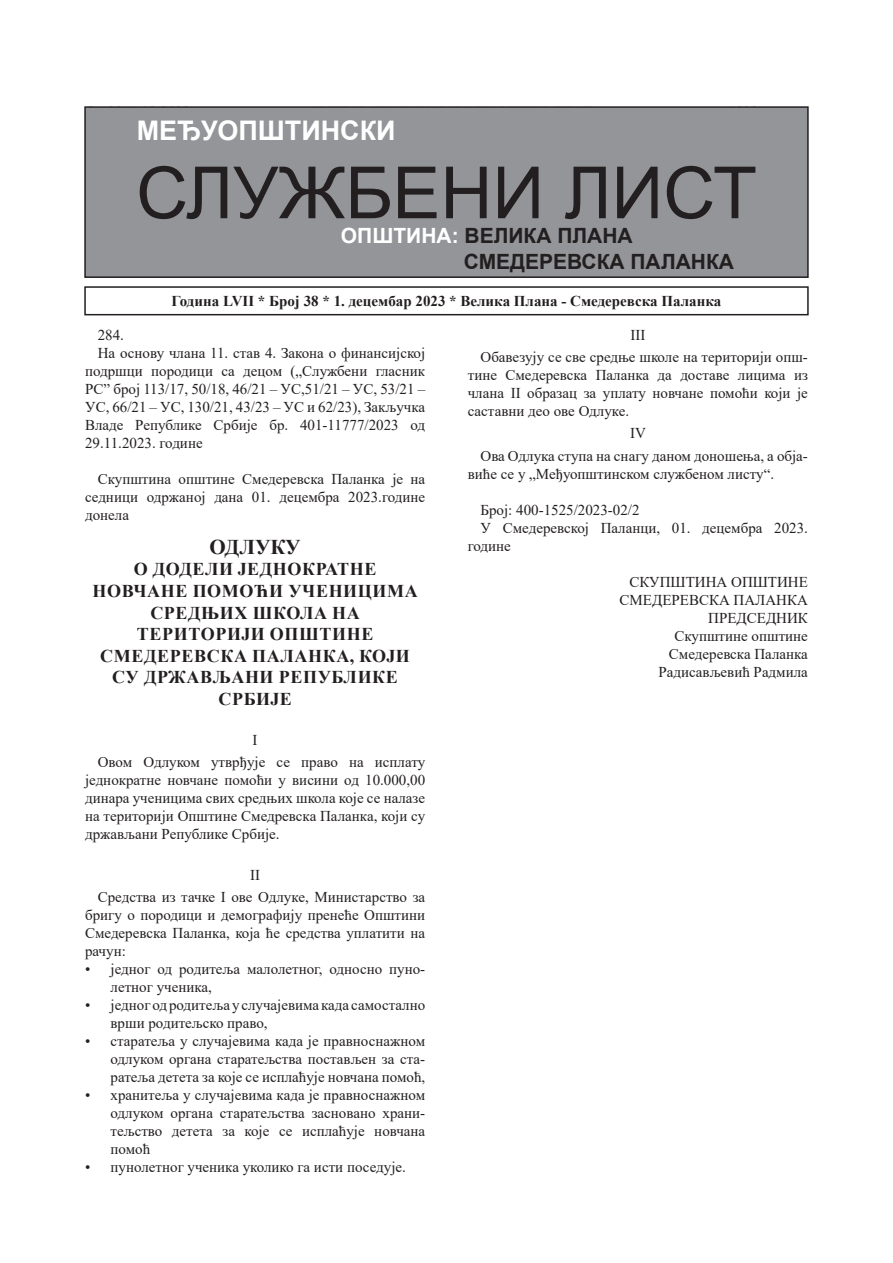
<style>
.page{position:relative;width:893px;height:1263px;background:#fff}
.page>*{position:absolute;margin:0;border:0;box-sizing:border-box;transform-origin:0 0}
.t1{font:72px "Arial";color:#231f20}
.t2{font:700 27px "Arial";color:#fff}
.t3{font:700 21px/25.2px "Arial";color:#231f20}
.t4{font:700 21px "Times New Roman";color:#231f20}
.t5{font:700 18px/21.6px "Times New Roman";letter-spacing:.035em;color:#231f20;text-align:center}
.t6{font:15px/18px "Times New Roman";color:#231f20;text-align:justify}
.t7{font:700 15px "Times New Roman";color:#231f20}
.s1{color:#fff}
</style>
<div class="page">
<div style="left:85px;top:107px;width:723px;height:170px;background:#939598"></div>
<div style="left:84px;top:106px;width:725px;height:172px;border:2px solid #231f20"></div>
<div style="left:84px;top:286px;width:725px;height:29px;border:2px solid #231f20"></div>
<h2 class="t2" style="left:137px;top:112px;width:260px">МЕЂУОПШТИНСКИ</h2>
<h1 class="t1" style="left:136px;top:143px;width:622px">СЛУЖБЕНИ ЛИСТ</h1>
<h3 class="t3" style="left:464px;top:224px;width:272px;text-indent:-123px"><span class="s1">ОПШТИНА:</span> ВЕЛИКА ПЛАНА<br>СМЕДЕРЕВСКА ПАЛАНКА</h3>
<p class="t7" style="left:172px;top:291px;width:551px">Година LVII * Број 38 * 1. децембар 2023 * Велика Плана - Смедеревска Паланка</p>
<p class="t6" style="left:98px;top:325px;width:28px">284.</p>
<p class="t6" style="left:98px;top:343px;width:329px">На основу члана 11. став 4. Закона о финансијској</p>
<p class="t6" style="left:85px;top:361px;width:342px">подршци породици са децом („Службени гласник</p>
<p class="t6" style="left:85px;top:379px;width:342px">РС” број 113/17, 50/18, 46/21 – УС,51/21 – УС, 53/21 –</p>
<p class="t6" style="left:85px;top:397px;width:342px">УС, 66/21 – УС, 130/21, 43/23 – УС и 62/23), Закључка</p>
<p class="t6" style="left:85px;top:415px;width:342px">Владе Републике Србије бр. 401-11777/2023 од</p>
<p class="t6" style="left:85px;top:433px;width:119px">29.11.2023. године</p>
<p class="t6" style="left:85px;top:469px;width:342px;text-indent:13px">Скупштина општине Смедеревска Паланка је на седници одржаној дана 01. децембра 2023.године донела</p>
<h3 class="t4" style="left:210px;top:531px;width:93px">ОДЛУКУ</h3>
<p class="t5" style="left:92px;top:558px;width:327px">О ДОДЕЛИ ЈЕДНОКРАТНЕ<br>НОВЧАНЕ ПОМОЋИ УЧЕНИЦИМА<br>СРЕДЊИХ ШКОЛА НА<br>ТЕРИТОРИЈИ ОПШТИНЕ<br>СМЕДЕРЕВСКА ПАЛАНКА, КОЈИ<br>СУ ДРЖАВЉАНИ РЕПУБЛИКЕ<br>СРБИЈЕ</p>
<p class="t6" style="left:98px;top:728px;width:329px;line-height:22.2px;text-indent:155px">I<br>Овом Одлуком утврђује се право на исплату</p>
<p class="t6" style="left:85px;top:771px;width:342px">једнократне новчане помоћи у висини од 10.000,00 динара ученицима свих средњих школа које се налазе на територији Општине Смедревска Паланка, који су држављани Републике Србије.</p>
<p class="t6" style="left:98px;top:863px;width:329px;line-height:22.2px;text-indent:152px">II<br>Средства из тачке I ове Одлуке, Министарство за</p>
<p class="t6" style="left:85px;top:905px;width:342px">бригу о породици и демографију пренеће Општини Смедеревска Паланка, која ће средства уплатити на рачун:</p>
<p class="t6" style="left:111px;top:959px;width:315px;text-indent:-26px">• једног од родитеља малолетног, односно пуно&shy;летног ученика,</p>
<p class="t6" style="left:111px;top:995px;width:316px;text-indent:-26px">• једног од родитеља у случајевима када самостално врши родитељско право,</p>
<p class="t6" style="left:111px;top:1031px;width:316px;text-indent:-26px">• старатеља у случајевима када је правноснажном одлуком органа старатељства постављен за ста&shy;ратеља детета за које се исплаћује новчана помоћ,</p>
<p class="t6" style="left:111px;top:1085px;width:316px;text-indent:-26px">• хранитеља у случајевима када је правноснажном одлуком органа старатељства засновано храни&shy;тељство детета за које се исплаћује новчана помоћ</p>
<p class="t6" style="left:85px;top:1157px;width:322px">• пунолетног ученика уколико га исти поседује.</p>
<p class="t6" style="left:480px;top:323px;width:328px;line-height:22.2px;text-indent:150px">III<br>Обавезују се све средње школе на територији опш-</p>
<p class="t6" style="left:468px;top:366px;width:342px">тине Смедеревска Паланка да доставе лицима из члана II образац за уплату новчане помоћи који је саставни део ове Одлуке.</p>
<p class="t6" style="left:480px;top:422px;width:328px;line-height:22.2px;text-indent:150px">IV<br>Ова Одлука ступа на снагу даном доношења, а обја-</p>
<p class="t6" style="left:468px;top:464px;width:308px">виће се у „Међуопштинском службеном листу“.</p>
<p class="t6" style="left:480px;top:500px;width:161px">Број: 400-1525/2023-02/2</p>
<p class="t6" style="left:480px;top:518px;width:329px">У Смедеревској Паланци, 01. децембра 2023.</p>
<p class="t6" style="left:468px;top:536px;width:45px">године</p>
<p class="t6" style="left:620px;top:572px;width:190px;text-align:right">СКУПШТИНА ОПШТИНЕ<br>СМЕДЕРЕВСКА ПАЛАНКА<br>ПРЕДСЕДНИК<br>Скупштине општине<br>Смедеревска Паланка<br>Радисављевић Радмила</p>
</div>
